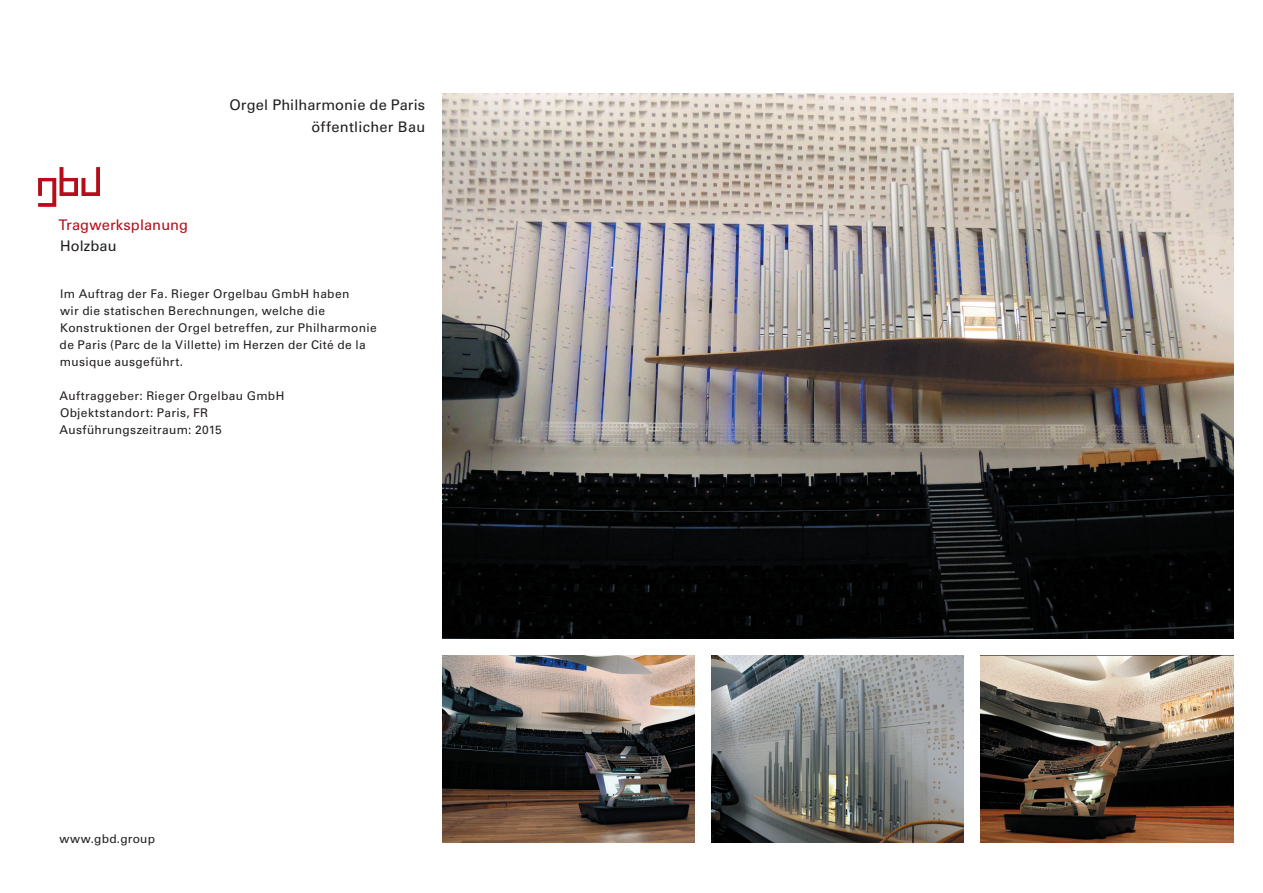
<style>
.page{position:relative;width:1263px;height:893px;background:#fff}
.page>*{position:absolute;margin:0;border:0;box-sizing:border-box;transform-origin:0 0}
.t1{font:14.7px "Univers LT Std";letter-spacing:.005em;color:#231f20}
.t2{font:14.7px "Univers LT Std";letter-spacing:.01em;color:#b50e1a}
.t3{font:14.55px "Univers LT Std";letter-spacing:.02em;color:#231f20}
.t4{font:12px/17.1px "Univers LT Std";letter-spacing:.025em;color:#231f20}
</style>
<div class="page">
<svg style="left:38px;top:167px;width:62px;height:40px"></svg>
<img style="left:442px;top:94px;width:791px;height:544px">
<img style="left:442px;top:655px;width:252px;height:188px">
<img style="left:711px;top:655px;width:253px;height:188px">
<img style="left:981px;top:655px;width:252px;height:188px">
<p class="t1" style="left:229px;top:96px;width:197px">Orgel Philharmonie de Paris</p>
<p class="t3" style="left:311px;top:118px;width:115px">öffentlicher Bau</p>
<p class="t2" style="left:58px;top:216px;width:131px">Tragwerksplanung</p>
<p class="t1" style="left:60px;top:237px;width:58px">Holzbau</p>
<p class="t4" style="left:60px;top:285px;width:319px">Im Auftrag der Fa. Rieger Orgelbau GmbH haben<br>wir die statischen Berechnungen, welche die Konstruktionen der Orgel betreffen, zur Philharmonie de Paris (Parc de la Villette) im Herzen der Cité de la musique ausgeführt.</p>
<p class="t4" style="left:60px;top:387px;width:226px">Auftraggeber: Rieger Orgelbau GmbH<br>Objektstandort: Paris, FR<br>Ausführungszeitraum: 2015</p>
<p class="t4" style="left:60px;top:830px;width:97px">www.gbd.group</p>
</div>
